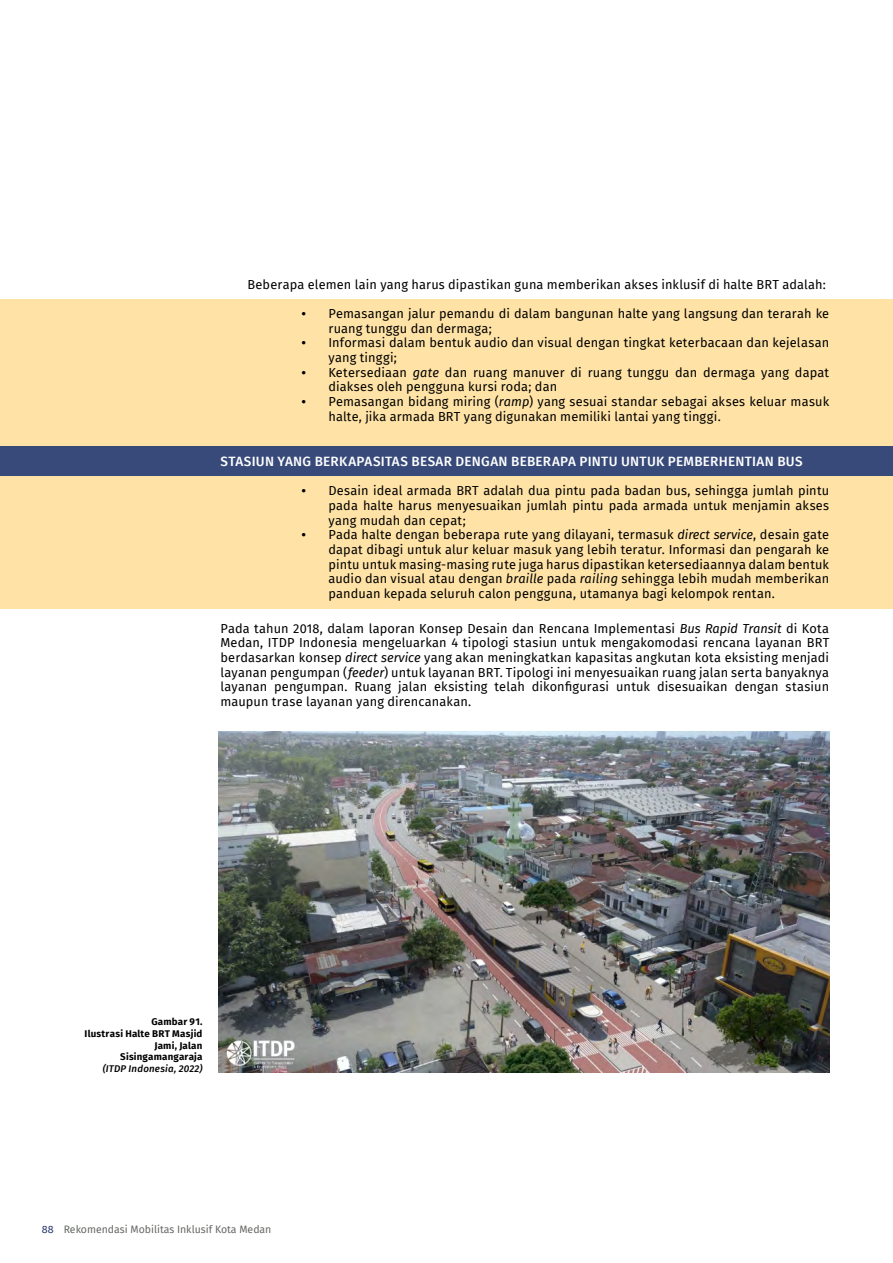
<style>
.page{position:relative;width:893px;height:1263px;background:#fff}
.page>*{position:absolute;margin:0;border:0;box-sizing:border-box;transform-origin:0 0}
.t1{font:500 13.5px "Fira Sans";letter-spacing:.02em;color:#fff}
.t2{font:12.75px/14.7px "Fira Sans";letter-spacing:.01em;color:#000}
.t3{font:10.5px "Fira Sans";color:#656964}
.t4{font:700 9.75px/11.7px "Fira Sans";letter-spacing:.02em;color:#000;text-align:right}
.t5{font:italic 500 9.75px "Fira Sans";letter-spacing:.02em;color:#000}
.s1{font-family:"Myriad Pro";font-size:16.5px}
.s2{font-style:italic}
.s3{color:#29386e}
</style>
<div class="page">
<div style="left:0;top:300px;width:893px;height:147px;background:#ffe3a6"></div>
<div style="left:0;top:476px;width:893px;height:132px;background:#ffe3a6"></div>
<div style="left:0;top:447px;width:893px;height:29px;background:#384a7a"></div>
<img style="left:219px;top:731px;width:610px;height:341px">
<p class="t2" style="left:247px;top:276px;width:580px">Beberapa elemen lain yang harus dipastikan guna memberikan akses inklusif di halte BRT adalah:</p>
<p class="t2" style="left:328px;top:306px;width:502px;text-indent:-27px"><span class="s1">•</span> Pemasangan jalur pemandu di dalam bangunan halte yang langsung dan terarah ke ruang tunggu dan dermaga;</p>
<p class="t2" style="left:328px;top:335px;width:502px;text-indent:-27px"><span class="s1">•</span> Informasi dalam bentuk audio dan visual dengan tingkat keterbacaan dan kejelasan yang tinggi;</p>
<p class="t2" style="left:328px;top:364px;width:502px;text-indent:-27px"><span class="s1">•</span> Ketersediaan <span class="s2">gate</span> dan ruang manuver di ruang tunggu dan dermaga yang dapat diakses oleh pengguna kursi roda; dan</p>
<p class="t2" style="left:328px;top:394px;width:502px;text-indent:-27px"><span class="s1">•</span> Pemasangan bidang miring (<span class="s2">ramp</span>) yang sesuai standar sebagai akses keluar masuk halte, jika armada BRT yang digunakan memiliki lantai yang tinggi.</p>
<p class="t1" style="left:221px;top:450px;width:583px">STASIUN YANG BERKAPASITAS BESAR DENGAN BEBERAPA PINTU UNTUK PEMBERHENTIAN BUS</p>
<p class="t2" style="left:328px;top:483px;width:502px;text-align:justify;text-indent:-27px"><span class="s1">•</span> Desain ideal armada BRT adalah dua pintu pada badan bus, sehingga jumlah pintu pada halte harus menyesuaikan jumlah pintu pada armada untuk menjamin akses yang mudah dan cepat;</p>
<p class="t2" style="left:328px;top:527px;width:502px;text-align:justify;text-indent:-27px"><span class="s1">•</span> Pada halte dengan beberapa rute yang dilayani, termasuk <span class="s2">direct service</span>, desain gate dapat dibagi untuk alur keluar masuk yang lebih teratur. Informasi dan pengarah ke pintu untuk masing-masing rute juga harus dipastikan ketersediaannya dalam bentuk audio dan visual atau dengan <span class="s2">braille</span> pada <span class="s2">railing</span> sehingga lebih mudah memberikan panduan kepada seluruh calon pengguna, utamanya bagi kelompok rentan.</p>
<p class="t2" style="left:220px;top:620px;width:610px;text-align:justify">Pada tahun 2018, dalam laporan Konsep Desain dan Rencana Implementasi <span class="s2">Bus Rapid Transit</span> di Kota Medan, ITDP Indonesia mengeluarkan 4 tipologi stasiun untuk mengakomodasi rencana layanan BRT berdasarkan konsep <span class="s2">direct service</span> yang akan meningkatkan kapasitas angkutan kota eksisting menjadi layanan pengumpan (<span class="s2">feeder</span>) untuk layanan BRT. Tipologi ini menyesuaikan ruang jalan serta banyaknya layanan pengumpan. Ruang jalan eksisting telah dikonfigurasi untuk disesuaikan dengan stasiun maupun trase layanan yang direncanakan.</p>
<p class="t4" style="left:85px;top:1015px;width:119px">Gambar 91.<br>Ilustrasi Halte BRT Masjid<br>Jami, Jalan<br>Sisingamangaraja</p>
<p class="t5" style="left:103px;top:1061px;width:101px">(ITDP Indonesia, 2022)</p>
<p class="t3" style="left:42px;top:1221px;width:231px"><span class="s3">88</span> Rekomendasi Mobilitas Inklusif Kota Medan</p>
</div>
